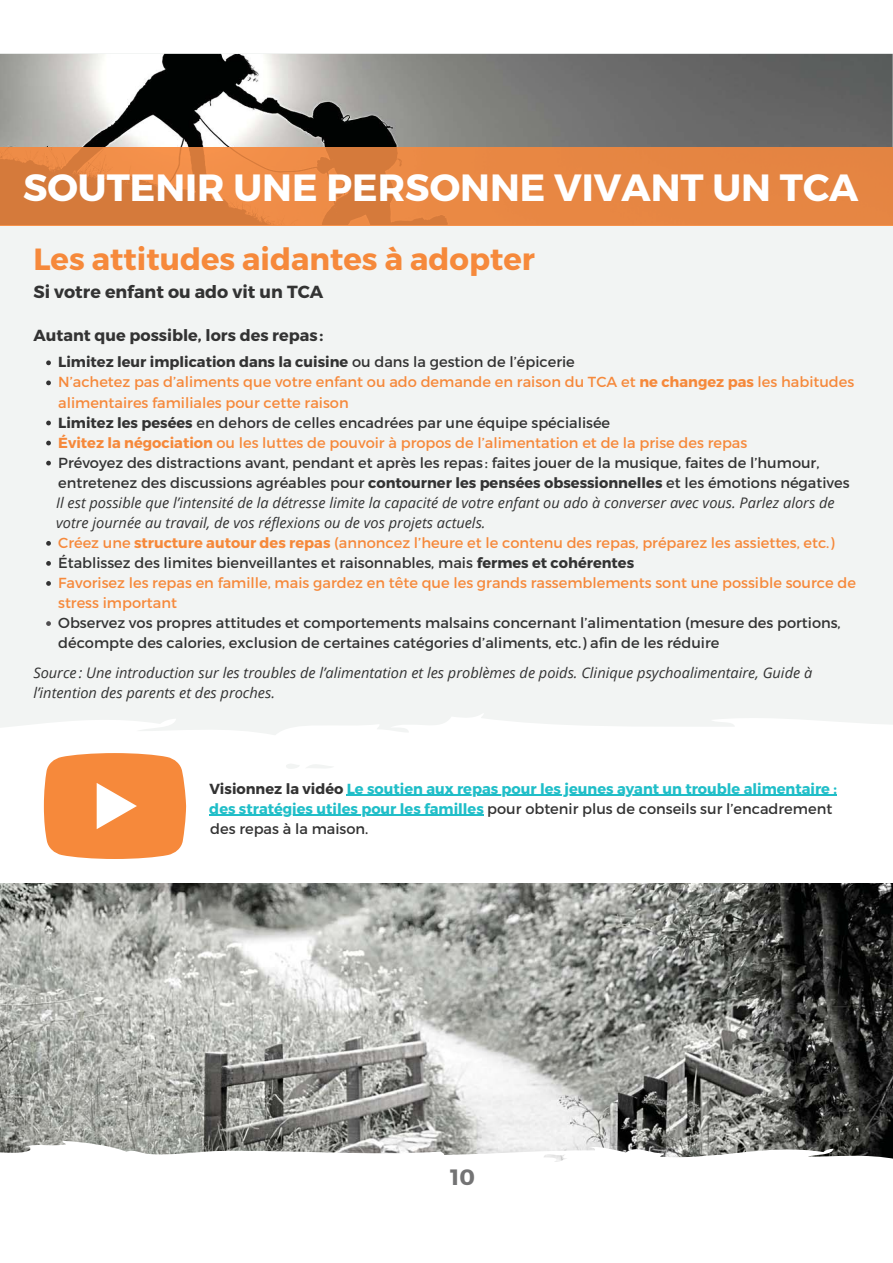
<style>
.page{position:relative;width:893px;height:1263px;background:#fff}
.page>*{position:absolute;margin:0;border:0;box-sizing:border-box;transform-origin:0 0}
.t1{font:700 37.95px "Montserrat";color:#fff}
.t2{font:700 30.6px "Montserrat";color:#f6893b}
.t3{font:700 22.2px "Montserrat";color:#737374}
.t4{font:700 17.55px "Montserrat";color:#333}
.t5{font:700 16.05px "Montserrat";color:#333}
.t6{font:14.55px/20.1px "Montserrat";color:#333}
.t7{font:italic 14.55px/20.1px "Open Sans";color:#333}
.t8{font:14.55px/20.1px "Montserrat";color:#f6893b}
.t9{font:700 14.55px/20.1px "Montserrat";color:#20bec8}
.s1{font-weight:700}
.s2{color:#f6893b}
.s3{font-weight:700;color:#f6893b}
.s4{color:#333}
.s5{font-weight:700;color:#333}
.s6{font-weight:400;color:#333}
</style>
<div class="page">
<div style="left:0;top:54px;width:893px;height:1155px;background:#f2f4f3"></div>
<svg style="left:0;top:714px;width:893px;height:169px;fill:#fff"></svg>
<img style="left:0;top:883px;width:893px;height:254px">
<svg style="left:46px;top:360px;width:5px;height:5px"></svg>
<svg style="left:46px;top:381px;width:5px;height:4px"></svg>
<svg style="left:46px;top:421px;width:5px;height:4px"></svg>
<svg style="left:46px;top:441px;width:5px;height:4px"></svg>
<svg style="left:46px;top:461px;width:5px;height:4px"></svg>
<svg style="left:46px;top:541px;width:5px;height:5px"></svg>
<svg style="left:46px;top:561px;width:5px;height:5px"></svg>
<svg style="left:46px;top:581px;width:5px;height:5px"></svg>
<svg style="left:46px;top:621px;width:5px;height:5px"></svg>
<hr style="left:347px;top:794px;width:490px;height:1px;background:#20bec8">
<hr style="left:209px;top:814px;width:275px;height:2px;background:#20bec8">
<svg style="left:0;top:1137px;width:893px;height:72px;fill:#fff"></svg>
<svg style="left:44px;top:753px;width:142px;height:106px"></svg>
<img style="left:0;top:54px;width:893px;height:93px">
<hr style="left:0;top:225px;width:893px;height:1px;background:#f6924b">
<img style="left:0;top:147px;width:893px;height:78px">
<h1 class="t1" style="left:23px;top:163px;width:837px">SOUTENIR UNE PERSONNE VIVANT UN TCA</h1>
<h2 class="t2" style="left:33px;top:239px;width:503px">Les attitudes aidantes à adopter</h2>
<p class="t4" style="left:33px;top:280px;width:291px">Si votre enfant ou ado vit un TCA</p>
<p class="t5" style="left:33px;top:325px;width:291px">Autant que possible, lors des repas :</p>
<p class="t6" style="left:58px;top:351px;width:797px"><span class="s1">Limitez leur implication dans la cuisine</span> ou dans la gestion de l’épicerie<br><span class="s2">N’achetez pas d’aliments que votre enfant ou ado demande en raison du TCA et</span> <span class="s3">ne changez pas</span> <span class="s2">les habitudes alimentaires familiales pour cette raison<br></span><span class="s1">Limitez les pesées</span> en dehors de celles encadrées par une équipe spécialisée<br><span class="s3">Évitez la négociation</span> <span class="s2">ou les luttes de pouvoir à propos de l’alimentation et de la prise des repas<br></span>Prévoyez des distractions avant, pendant et après les repas : faites jouer de la musique, faites de l’humour, entretenez des discussions agréables pour <span class="s1">contourner les pensées obsessionnelles</span> et les émotions négatives</p>
<p class="t7" style="left:56px;top:492px;width:780px">Il est possible que l’intensité de la détresse limite la capacité de votre enfant ou ado à converser avec vous. Parlez alors de votre journée au travail, de vos réflexions ou de vos projets actuels.</p>
<p class="t8" style="left:58px;top:532px;width:799px">Créez une <span class="s1">structure autour des repas</span> (annoncez l’heure et le contenu des repas, préparez les assiettes, etc.)<br><span class="s4">Établissez des limites bienveillantes et raisonnables, mais</span> <span class="s5">fermes et cohérentes<br></span>Favorisez les repas en famille, mais gardez en tête que les grands rassemblements sont une possible source de stress important</p>
<p class="t6" style="left:58px;top:612px;width:784px">Observez vos propres attitudes et comportements malsains concernant l’alimentation (mesure des portions, décompte des calories, exclusion de certaines catégories d’aliments, etc.) afin de les réduire</p>
<p class="t7" style="left:33px;top:662px;width:780px">Source : Une introduction sur les troubles de l’alimentation et les problèmes de poids. Clinique psychoalimentaire, Guide à l’intention des parents et des proches.</p>
<p class="t9" style="left:209px;top:778px;width:629px"><span class="s4">Visionnez la vidéo</span> Le soutien aux repas pour les jeunes ayant un trouble alimentaire : des stratégies utiles pour les familles <span class="s6">pour obtenir plus de conseils sur l’encadrement des repas à la maison.</span></p>
<h3 class="t3" style="left:450px;top:1163px;width:26px">10</h3>
</div>
